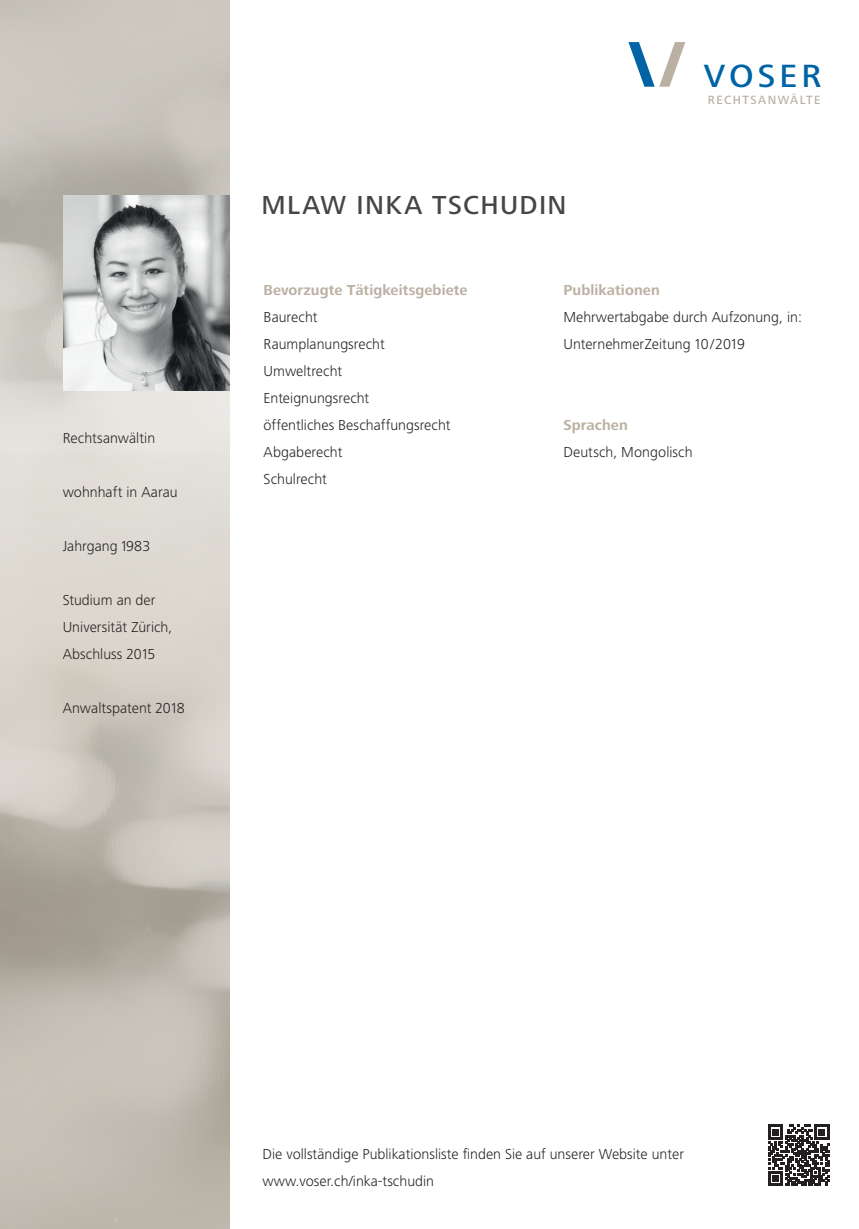
<style>
.page{position:relative;width:859px;height:1229px;background:#fff}
.page>*{position:absolute;margin:0;border:0;box-sizing:border-box;transform-origin:0 0}
.t1{font:500 33.3px "Frutiger Next LT";letter-spacing:.12em;color:#0063a5}
.t2{font:500 27px "Frutiger Next LT";letter-spacing:.05em;color:#454647}
.t3{font:300 15px/27px "Frutiger Next LT";color:#231f20}
.t4{font:700 15px "Frutiger Next LT";letter-spacing:.005em;color:#bbb1a3}
.t5{font:500 12.45px "Frutiger Next LT";letter-spacing:.12em;color:#bbb1a3}
</style>
<div class="page">
<img style="left:0;top:0;width:230px;height:621px">
<svg style="left:628px;top:42px;width:57px;height:45px"></svg>
<img style="left:64px;top:196px;width:166px;height:194px">
<svg style="left:768px;top:1125px;width:61px;height:61px"></svg>
<p class="t3" style="left:63px;top:425px;width:94px">Rechtsanwältin</p>
<p class="t3" style="left:63px;top:479px;width:116px">wohnhaft in Aarau</p>
<p class="t3" style="left:63px;top:533px;width:89px">Jahrgang 1983</p>
<p class="t3" style="left:63px;top:587px;width:111px">Studium an der<br>Universität Zürich,<br>Abschluss 2015</p>
<p class="t3" style="left:63px;top:695px;width:123px">Anwaltspatent 2018</p>
<h2 class="t2" style="left:261px;top:190px;width:306px">MLAW INKA TSCHUDIN</h2>
<h1 class="t1" style="left:704px;top:57px;width:119px">VOSER</h1>
<p class="t5" style="left:708px;top:93px;width:114px">RECHTSANWÄLTE</p>
<p class="t4" style="left:264px;top:281px;width:205px">Bevorzugte Tätigkeitsgebiete</p>
<p class="t3" style="left:264px;top:303px;width:188px">Baurecht<br>Raumplanungsrecht<br>Umweltrecht<br>Enteignungsrecht<br>öffentliches Beschaffungsrecht<br>Abgaberecht<br>Schulrecht</p>
<p class="t4" style="left:563px;top:281px;width:98px">Publikationen</p>
<p class="t3" style="left:563px;top:303px;width:240px">Mehrwertabgabe durch Aufzonung, in:<br>UnternehmerZeitung 10/2019</p>
<p class="t4" style="left:563px;top:416px;width:66px">Sprachen</p>
<p class="t3" style="left:563px;top:438px;width:131px">Deutsch, Mongolisch</p>
<p class="t3" style="left:263px;top:1140px;width:423px">Die vollständige Publikationsliste finden Sie auf unserer Website unter www.voser.ch/inka-tschudin</p>
</div>
